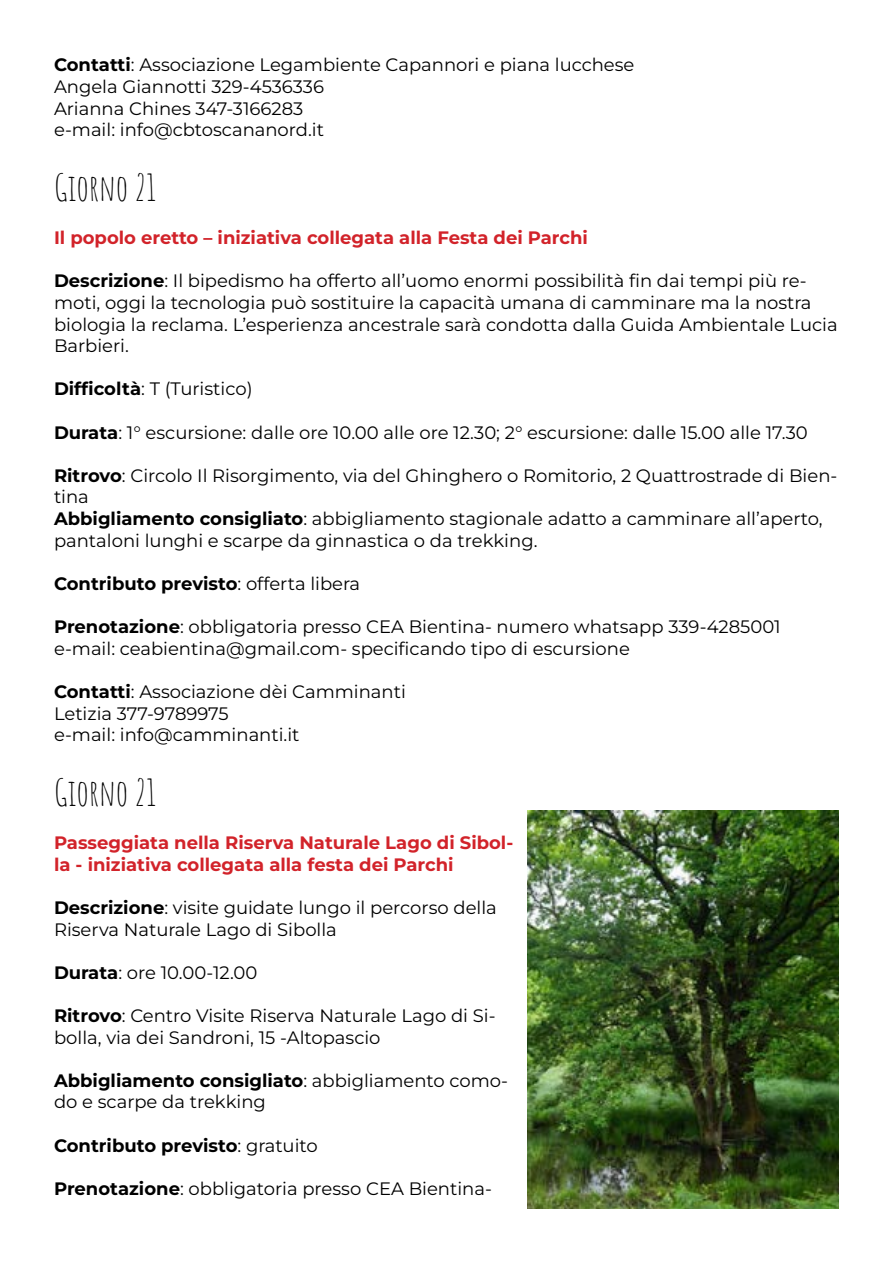
<style>
.page{position:relative;width:893px;height:1263px;background:#fff}
.page>*{position:absolute;margin:0;border:0;box-sizing:border-box;transform-origin:0 0}
.t1{font:36px "Amatic SC";color:#000}
.t2{font:18px/21.6px "Montserrat";color:#000}
.t3{font:700 18px/21.6px "Montserrat";color:#d2232a}
.t4{font:700 18px "Montserrat";color:#000}
.s1{font-weight:700}
.s2{font-weight:400}
</style>
<div class="page">
<img style="left:527px;top:810px;width:312px;height:399px">
<p class="t2" style="left:54px;top:54px;width:582px"><span class="s1">Contatti</span>: Associazione Legambiente Capannori e piana lucchese Angela Giannotti 329-4536336<br>Arianna Chines 347-3166283<br>e-mail: info@cbtoscananord.it</p>
<h1 class="t1" style="left:54px;top:162px;width:104px">GIORNO 21</h1>
<p class="t3" style="left:54px;top:227px;width:535px">Il popolo eretto – iniziativa collegata alla Festa dei Parchi</p>
<p class="t2" style="left:54px;top:270px;width:785px"><span class="s1">Descrizione</span>: Il bipedismo ha offerto all’uomo enormi possibilità fin dai tempi più re&shy;moti, oggi la tecnologia può sostituire la capacità umana di camminare ma la nostra biologia la reclama. L’esperienza ancestrale sarà condotta dalla Guida Ambientale Lucia Barbieri.</p>
<p class="t2" style="left:54px;top:378px;width:200px"><span class="s1">Difficoltà</span>: T (Turistico)</p>
<p class="t2" style="left:54px;top:421px;width:755px"><span class="s1">Durata</span>: 1° escursione: dalle ore 10.00 alle ore 12.30; 2° escursione: dalle 15.00 alle 17.30</p>
<p class="t2" style="left:54px;top:464px;width:785px"><span class="s1">Ritrovo</span>: Circolo Il Risorgimento, via del Ghinghero o Romitorio, 2 Quattrostrade di Bien&shy;tina<br><span class="s1">Abbigliamento consigliato</span>: abbigliamento stagionale adatto a camminare all’aperto, pantaloni lunghi e scarpe da ginnastica o da trekking.</p>
<p class="t4" style="left:54px;top:571px;width:308px">Contributo previsto<span class="s2">: offerta libera</span></p>
<p class="t2" style="left:54px;top:615px;width:728px"><span class="s1">Prenotazione</span>: obbligatoria presso CEA Bientina- numero whatsapp 339-4285001 e-mail: ceabientina@gmail.com- specificando tipo di escursione</p>
<p class="t2" style="left:54px;top:680px;width:353px"><span class="s1">Contatti</span>: Associazione dèi Camminanti<br>Letizia 377-9789975<br>e-mail: info@camminanti.it</p>
<h1 class="t1" style="left:54px;top:766px;width:104px">GIORNO 21</h1>
<p class="t3" style="left:54px;top:831px;width:461px">Passeggiata nella Riserva Naturale Lago di Sibol&shy;la - iniziativa collegata alla festa dei Parchi</p>
<p class="t2" style="left:54px;top:896px;width:444px"><span class="s1">Descrizione</span>: visite guidate lungo il percorso della<br>Riserva Naturale Lago di Sibolla</p>
<p class="t2" style="left:54px;top:961px;width:205px"><span class="s1">Durata</span>: ore 10.00-12.00</p>
<p class="t2" style="left:54px;top:1004px;width:443px"><span class="s1">Ritrovo</span>: Centro Visite Riserva Naturale Lago di Si&shy;bolla, via dei Sandroni, 15 -Altopascio</p>
<p class="t2" style="left:54px;top:1069px;width:456px"><span class="s1">Abbigliamento consigliato</span>: abbigliamento como&shy;do e scarpe da trekking</p>
<p class="t4" style="left:54px;top:1133px;width:265px">Contributo previsto<span class="s2">: gratuito</span></p>
<p class="t2" style="left:54px;top:1177px;width:439px"><span class="s1">Prenotazione</span>: obbligatoria presso CEA Bientina-</p>
</div>
